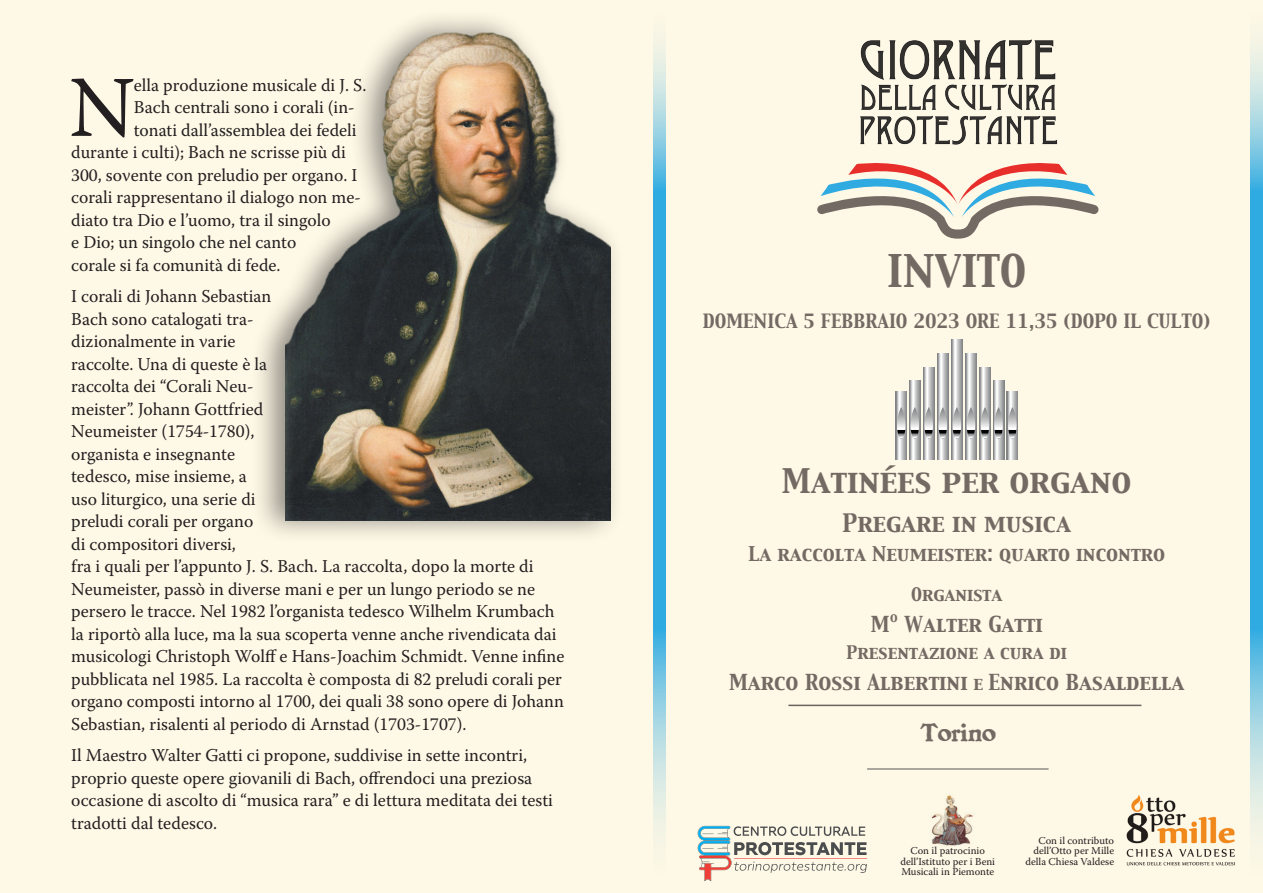
<style>
.page{position:relative;width:1263px;height:893px;background:#fef8e6}
.page>*{position:absolute;margin:0;border:0;box-sizing:border-box;transform-origin:0 0}
.t1{font:86.25px "Warnock Pro";color:#231f20}
.t2{font:39.9px "Capitals";color:#746a64}
.Titolo{font:30px "Capitals";color:#746a64}
.t3{font:24px "Benjamin Franklin";color:#746a64}
.t4{font:22.5px "Capitals";color:#746a64}
.t5{font:19.5px "Capitals";color:#746a64}
.t6{font:18px/22.5px "Warnock Pro";color:#231f20}
.t7{font:18px "Capitals";color:#746a64}
.t8{font:17.4px "Capitals";color:#746a64}
.t9{font:16.5px "Capitals";color:#746a64}
.t10{font:11.4px "Capitals";color:#746a64}
.p1{font:10.5px/10.5px "Warnock Pro";color:#231f20;text-align:right}
.s1{font-size:16.5px}
</style>
<div class="page">
<svg style="left:923px;top:367px;width:11px;height:92px"></svg>
<svg style="left:909px;top:381px;width:11px;height:78px"></svg>
<svg style="left:896px;top:391px;width:11px;height:68px"></svg>
<svg style="left:937px;top:353px;width:11px;height:106px"></svg>
<svg style="left:897px;top:407px;width:50px;height:32px"></svg>
<svg style="left:951px;top:339px;width:11px;height:120px"></svg>
<svg style="left:953px;top:407px;width:8px;height:32px"></svg>
<svg style="left:965px;top:353px;width:11px;height:106px"></svg>
<svg style="left:967px;top:407px;width:8px;height:32px"></svg>
<svg style="left:979px;top:367px;width:11px;height:92px"></svg>
<svg style="left:993px;top:381px;width:11px;height:78px"></svg>
<svg style="left:1007px;top:391px;width:11px;height:68px"></svg>
<svg style="left:981px;top:407px;width:35px;height:32px"></svg>
<svg style="left:817px;top:163px;width:282px;height:76px"></svg>
<img style="left:860px;top:39px;width:198px;height:106px">
<hr style="left:867px;top:769px;width:181px;height:1px;background:#57585a">
<svg style="left:698px;top:826px;width:169px;height:55px"></svg>
<svg style="left:653px;top:43px;width:12px;height:790px;background:#64bee2"></svg>
<svg style="left:1250px;top:43px;width:13px;height:790px;background:#64bee2"></svg>
<img style="left:1126px;top:794px;width:109px;height:72px">
<hr style="left:788px;top:705px;width:353px;height:1px;background:#69635f">
<div style="left:250px;top:8px;width:374px;height:536px;background:#231f20;opacity:.5"></div>
<img style="left:285px;top:18px;width:325px;height:502px">
<img style="left:931px;top:795px;width:42px;height:51px">
<p class="t1" style="left:69px;top:56px;width:66px">N</p>
<p class="t6" style="left:134px;top:73px;width:234px">ella produzione musicale di J. S.</p>
<p class="t6" style="left:134px;top:96px;width:222px">Bach centrali sono i corali (in-</p>
<p class="t6" style="left:134px;top:118px;width:224px">tonati dall’assemblea dei fedeli</p>
<p class="t6" style="left:71px;top:141px;width:276px">durante i culti); Bach ne scrisse più di</p>
<p class="t6" style="left:71px;top:163px;width:288px">300, sovente con preludio per organo. I</p>
<p class="t6" style="left:71px;top:186px;width:291px">corali rappresentano il dialogo non me-</p>
<p class="t6" style="left:71px;top:208px;width:261px">diato tra Dio e l’uomo, tra il singolo</p>
<p class="t6" style="left:71px;top:231px;width:227px">e Dio; un singolo che nel canto</p>
<p class="t6" style="left:71px;top:253px;width:211px">corale si fa comunità di fede.</p>
<p class="t6" style="left:71px;top:285px;width:495px">I corali di Johann Sebastian<br>Bach sono catalogati tra-<br>dizionalmente in varie<br>raccolte. Una di queste è la<br>raccolta dei “Corali Neu-<br>meister”. Johann Gottfried<br>Neumeister (1754-1780),<br>organista e insegnante<br>tedesco, mise insieme, a<br>uso liturgico, una serie di<br>preludi corali per organo<br>di compositori diversi,<br>fra i quali per l’appunto J. S. Bach. La raccolta, dopo la morte di Neumeister, passò in diverse mani e per un lungo periodo se ne persero le tracce. Nel 1982 l’organista tedesco Wilhelm Krumbach la riportò alla luce, ma la sua scoperta venne anche rivendicata dai musicologi Christoph Wolff e Hans-Joachim Schmidt. Venne infine pubblicata nel 1985. La raccolta è composta di 82 preludi corali per organo composti intorno al 1700, dei quali 38 sono opere di Johann Sebastian, risalenti al periodo di Arnstad (1703-1707).</p>
<p class="t6" style="left:71px;top:744px;width:483px">Il Maestro Walter Gatti ci propone, suddivise in sette incontri, proprio queste opere giovanili di Bach, offrendoci una preziosa occasione di ascolto di “musica rara” e di lettura meditata dei testi tradotti dal tedesco.</p>
<p class="t2" style="left:887px;top:243px;width:141px">INVITO</p>
<p class="t8" style="left:703px;top:310px;width:509px">DOMENICA 5 FEBBRAIO 2023 ORE 11,35 (DOPO IL CULTO)</p>
<p class="Titolo" style="left:782px;top:460px;width:351px">Matinées per organo</p>
<p class="t4" style="left:842px;top:507px;width:230px">Pregare in musica</p>
<p class="t7" style="left:748px;top:541px;width:418px">La raccolta Neumeister: quarto incontro</p>
<p class="t9" style="left:911px;top:583px;width:93px">Organista</p>
<p class="t5" style="left:871px;top:611px;width:20px">M</p>
<p class="t10" style="left:890px;top:610px;width:9px">o</p>
<p class="t5" style="left:904px;top:611px;width:140px">Walter Gatti</p>
<p class="t9" style="left:846px;top:641px;width:222px">Presentazione a cura di</p>
<p class="t5" style="left:729px;top:669px;width:457px">Marco Rossi Albertini <span class="s1">e</span> Enrico Basaldella</p>
<p class="t3" style="left:920px;top:717px;width:77px">Torino</p>
<p class="p1" style="left:900px;top:845px;width:96px;text-align:center">Con il patrocinio dell’Istituto per i Beni<br>Musicali in Piemonte</p>
<p class="p1" style="left:1025px;top:835px;width:90px">Con il contributo dell’Otto per Mille della Chiesa Valdese</p>
</div>
